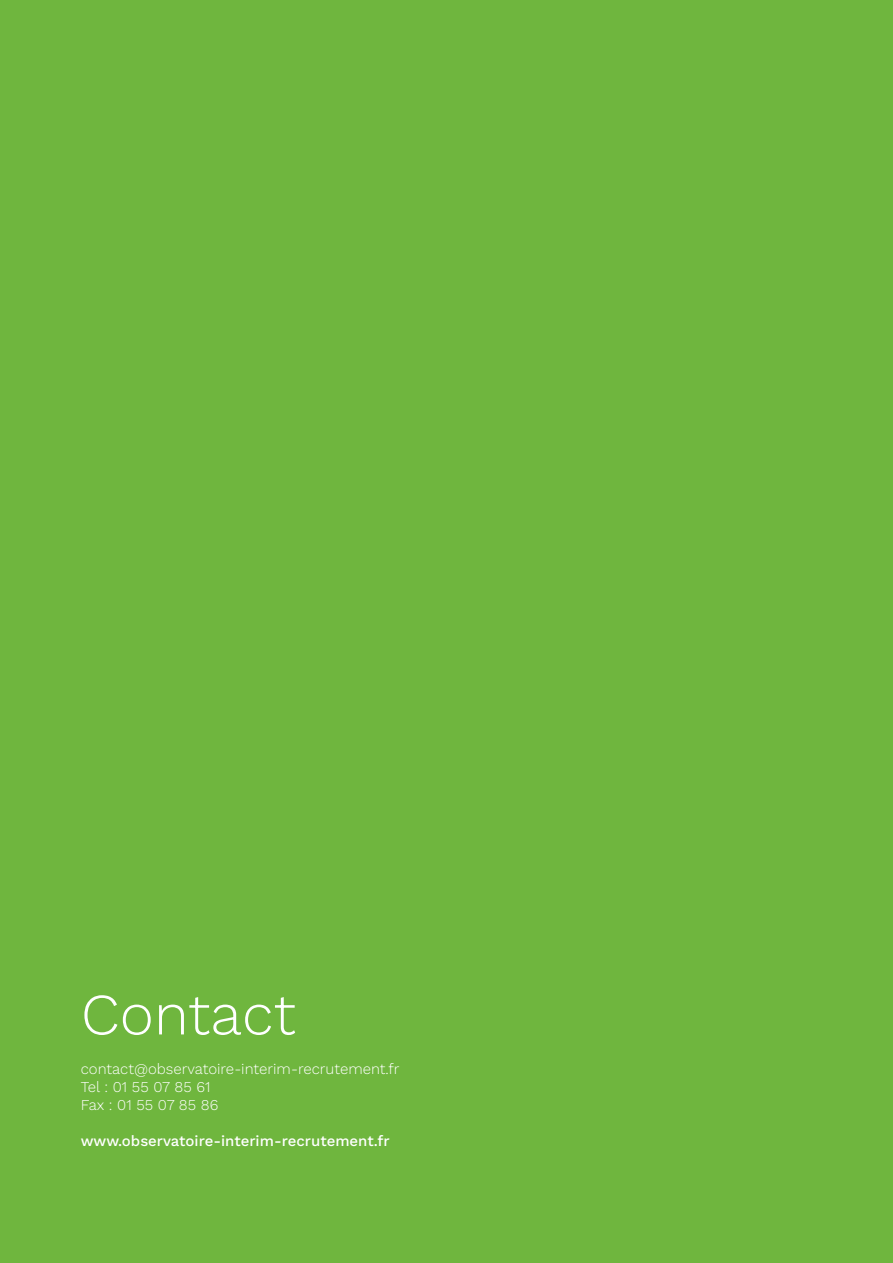
<style>
.page{position:relative;width:893px;height:1263px;background:#6fb63e}
.page>*{position:absolute;margin:0;border:0;box-sizing:border-box;transform-origin:0 0}
.t1{font:300 58.5px "Work Sans";color:#fff}
.t2{font:300 15px/18px "Work Sans";color:#fff}
.t3{font:500 15px "Work Sans";color:#fff}
</style>
<div class="page">
<h1 class="t1" style="left:81px;top:970px;width:216px">Contact</h1>
<p class="t2" style="left:81px;top:1059px;width:320px">contact@observatoire-interim-recrutement.fr<br>Tel : 01 55 07 85 61<br>Fax : 01 55 07 85 86</p>
<p class="t3" style="left:81px;top:1129px;width:310px">www.observatoire-interim-recrutement.fr</p>
</div>
